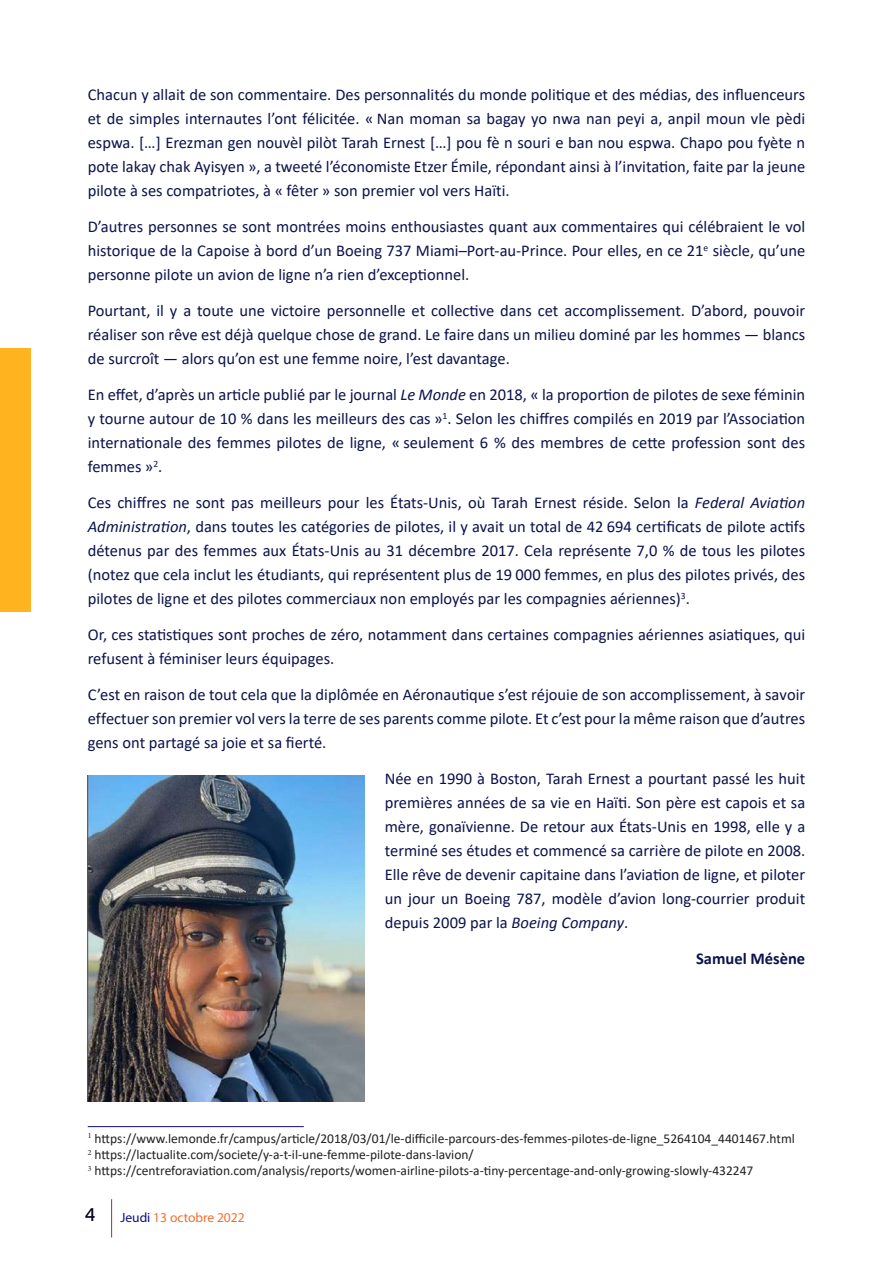
<style>
.page{position:relative;width:893px;height:1263px;background:#fff}
.page>*{position:absolute;margin:0;border:0;box-sizing:border-box;transform-origin:0 0}
.t1{font:500 19.5px "Acumin Pro";color:#000025}
.t2{font:16.5px/24px "Calibri";color:#0c134b;text-align:justify}
.t3{font:700 16.5px "Calibri";color:#0c134b}
.t4{font:13.5px/16.2px "Calibri";color:#231f20}
.t5{font:13.5px "Myriad Pro";color:#f36e2d}
.s1{font-style:italic}
.s2{color:#0c0c7f}
</style>
<div class="page">
<hr style="left:111px;top:1199px;width:1px;height:38px;background:#af2d27">
<div style="left:0;top:348px;width:30px;height:263px;background:#ffb31f"></div>
<hr style="left:88px;top:1126px;width:216px;height:1px;background:#0c0c7f">
<img style="left:88px;top:776px;width:276px;height:326px">
<p class="t2" style="left:88px;top:82px;width:719px">Chacun y allait de son commentaire. Des personnalités du monde politique et des médias, des influenceurs et de simples internautes l’ont félicitée. « Nan moman sa bagay yo nwa nan peyi a, anpil moun vle pèdi espwa. […] Erezman gen nouvèl pilòt Tarah Ernest […] pou fè n souri e ban nou espwa. Chapo pou fyète n pote lakay chak Ayisyen », a tweeté l’économiste Etzer Émile, répondant ainsi à l’invitation, faite par la jeune pilote à ses compatriotes, à « fêter » son premier vol vers Haïti.</p>
<p class="t2" style="left:88px;top:214px;width:719px">D’autres personnes se sont montrées moins enthousiastes quant aux commentaires qui célébraient le vol historique de la Capoise à bord d’un Boeing 737 Miami–Port-au-Prince. Pour elles, en ce 21<sup>e</sup> siècle, qu’une personne pilote un avion de ligne n’a rien d’exceptionnel.</p>
<p class="t2" style="left:88px;top:298px;width:719px">Pourtant, il y a toute une victoire personnelle et collective dans cet accomplissement. D’abord, pouvoir réaliser son rêve est déjà quelque chose de grand. Le faire dans un milieu dominé par les hommes — blancs de surcroît — alors qu’on est une femme noire, l’est davantage.</p>
<p class="t2" style="left:88px;top:382px;width:719px">En effet, d’après un article publié par le journal <span class="s1">Le Monde</span> en 2018, « la proportion de pilotes de sexe féminin y tourne autour de 10 % dans les meilleurs des cas »<sup>1</sup>. Selon les chiffres compilés en 2019 par l’Association internationale des femmes pilotes de ligne, « seulement 6 % des membres de cette profession sont des femmes »<sup>2</sup>.</p>
<p class="t2" style="left:88px;top:490px;width:719px">Ces chiffres ne sont pas meilleurs pour les États-Unis, où Tarah Ernest réside. Selon la <span class="s1">Federal Aviation Administration</span>, dans toutes les catégories de pilotes, il y avait un total de 42 694 certificats de pilote actifs détenus par des femmes aux États-Unis au 31 décembre 2017. Cela représente 7,0 % de tous les pilotes (notez que cela inclut les étudiants, qui représentent plus de 19 000 femmes, en plus des pilotes privés, des pilotes de ligne et des pilotes commerciaux non employés par les compagnies aériennes)<sup>3</sup>.</p>
<p class="t2" style="left:88px;top:622px;width:719px">Or, ces statistiques sont proches de zéro, notamment dans certaines compagnies aériennes asiatiques, qui refusent à féminiser leurs équipages.</p>
<p class="t2" style="left:88px;top:682px;width:719px">C’est en raison de tout cela que la diplômée en Aéronautique s’est réjouie de son accomplissement, à savoir effectuer son premier vol vers la terre de ses parents comme pilote. Et c’est pour la même raison que d’autres gens ont partagé sa joie et sa fierté.</p>
<p class="t2" style="left:385px;top:766px;width:422px">Née en 1990 à Boston, Tarah Ernest a pourtant passé les huit premières années de sa vie en Haïti. Son père est capois et sa mère, gonaïvienne. De retour aux États-Unis en 1998, elle y a terminé ses études et commencé sa carrière de pilote en 2008.<br>Elle rêve de devenir capitaine dans l’aviation de ligne, et piloter un jour un Boeing 787, modèle d’avion long-courrier produit depuis 2009 par la <span class="s1">Boeing Company</span>.</p>
<p class="t3" style="left:696px;top:947px;width:111px">Samuel Mésène</p>
<p class="t4" style="left:88px;top:1130px;width:709px"><sup>1</sup> https://www.lemonde.fr/campus/article/2018/03/01/le-difficile-parcours-des-femmes-pilotes-de-ligne_5264104_4401467.html<br><sup>2</sup> https://lactualite.com/societe/y-a-t-il-une-femme-pilote-dans-lavion/<br><sup>3</sup> https://centreforaviation.com/analysis/reports/women-airline-pilots-a-tiny-percentage-and-only-growing-slowly-432247</p>
<p class="t1" style="left:85px;top:1200px;width:12px">4</p>
<p class="t5" style="left:120px;top:1209px;width:126px"><span class="s2">Jeudi</span> 13 octobre 2022</p>
</div>
